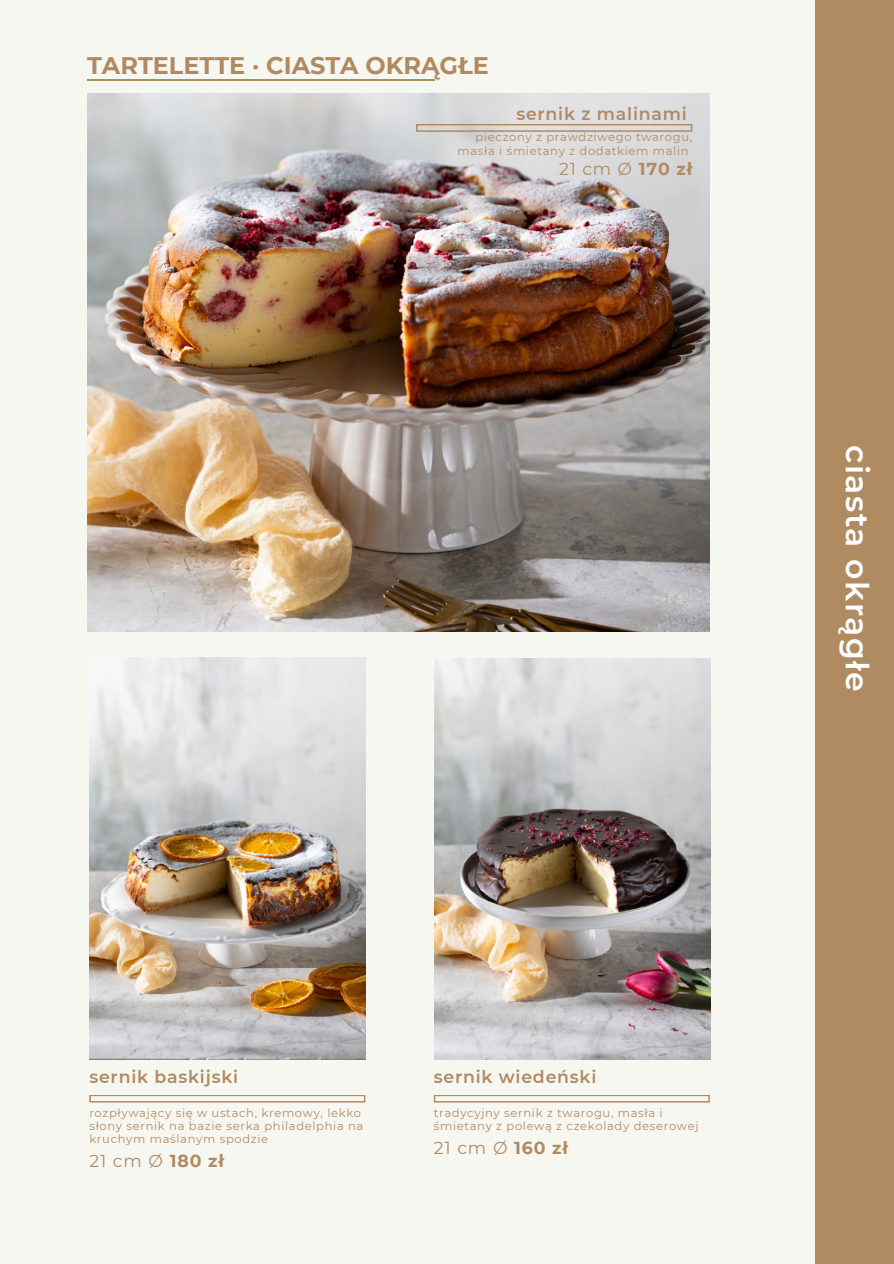
<style>
.page{position:relative;width:894px;height:1264px;background:#fff}
.page>*{position:absolute;margin:0;border:0;box-sizing:border-box;transform-origin:0 0}
.t1{font:600 31.5px "Montserrat";letter-spacing:.045em;color:#fff}
.t2{font:700 24px "Montserrat";color:#b08a61}
.t3{font:600 17.25px "Montserrat";letter-spacing:.045em;color:#b08a61}
.t4{font:17.25px "Montserrat";letter-spacing:.05em;color:#b08a61}
.t5{font:11.55px/13px "Montserrat";letter-spacing:.055em;color:#b08a61}
.s1{font-weight:700}
</style>
<div class="page">
<div style="left:0;top:0;width:893px;height:1263px;background:#f7f7f2"></div>
<hr style="left:87px;top:79px;width:347px;height:1px;background:#ac9052">
<div style="left:815px;top:0;width:78px;height:1263px;background:#b08a61"></div>
<img style="left:89px;top:657px;width:276px;height:402px">
<img style="left:434px;top:658px;width:276px;height:401px">
<svg style="left:89px;top:1095px;width:276px;height:7px"></svg>
<svg style="left:433px;top:1095px;width:276px;height:7px"></svg>
<img style="left:87px;top:94px;width:622px;height:537px">
<svg style="left:416px;top:124px;width:276px;height:8px;background:#cabcae"></svg>
<h2 class="t2" style="left:87px;top:51px;width:403px">TARTELETTE · CIASTA OKRĄGŁE</h2>
<p class="t3" style="left:516px;top:103px;width:172px">sernik z malinami</p>
<h3 class="t5" style="left:457px;top:131px;width:236px;line-height:13.5px;text-indent:18px">pieczony z prawdziwego twarogu, masła i śmietany z dodatkiem malin</h3>
<p class="t4" style="left:559px;top:158px;width:135px">21 cm Ø <span class="s1">170 zł</span></p>
<h4 class="t1" style="left:876px;top:445px;width:249px;rotate:90deg">ciasta okrągłe</h4>
<h4 class="t3" style="left:89px;top:1066px;width:150px">sernik baskijski</h4>
<h3 class="t5" style="left:89px;top:1106px;width:275px">rozpływający się w ustach, kremowy, lekko słony sernik na bazie serka philadelphia na kruchym maślanym spodzie</h3>
<p class="t4" style="left:89px;top:1150px;width:136px">21 cm Ø <span class="s1">180 zł</span></p>
<p class="t3" style="left:433px;top:1066px;width:164px">sernik wiedeński</p>
<h4 class="t5" style="left:433px;top:1106px;width:266px">tradycyjny sernik z twarogu, masła i śmietany z polewą z czekolady deserowej</h4>
<h1 class="t4" style="left:433px;top:1137px;width:136px">21 cm Ø <span class="s1">160 zł</span></h1>
</div>
